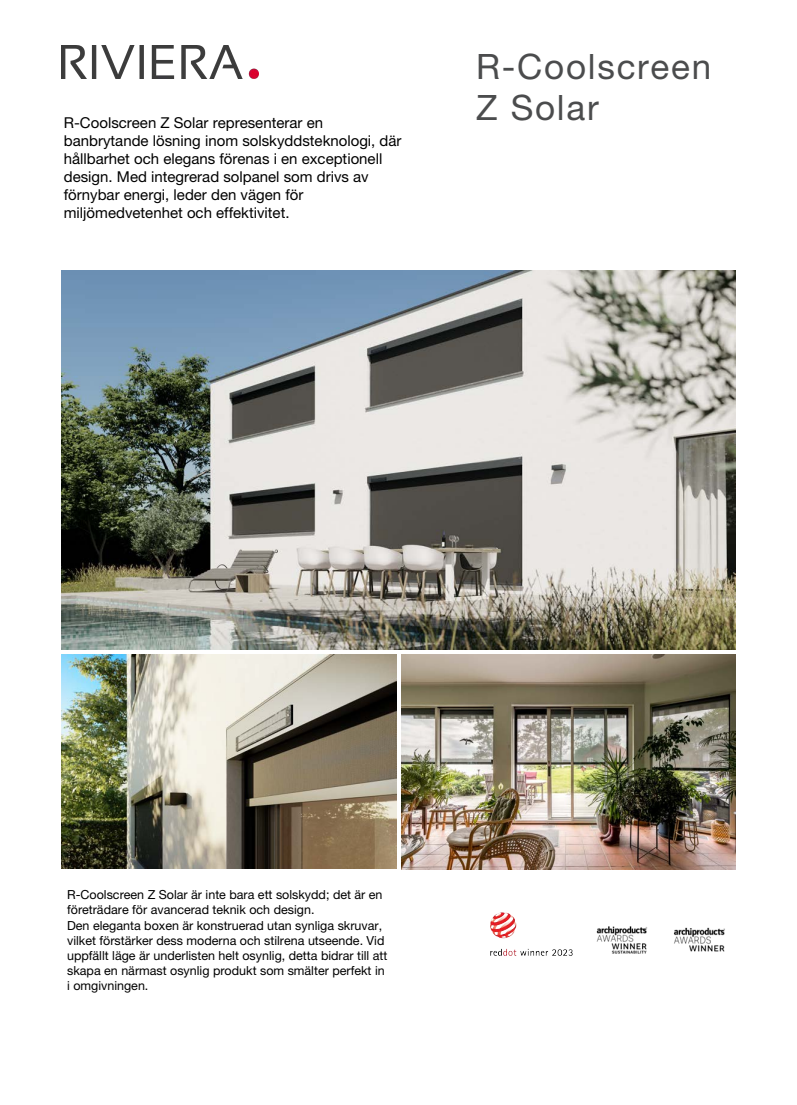
<style>
.page{position:relative;width:797px;height:1105px;background:#fff}
.page>*{position:absolute;margin:0;border:0;box-sizing:border-box;transform-origin:0 0}
.t1{font:35px/40.8px "Helvetica Neue LT Std";letter-spacing:.05em;color:#4b4c4d}
.t2{font:15px/18px "Helvetica Neue LT Std";color:#000}
.t3{font:12.5px/15.1px "Helvetica Neue LT Std";color:#000}
</style>
<div class="page">
<img style="left:62px;top:654px;width:334px;height:215px">
<img style="left:62px;top:271px;width:673px;height:379px">
<img style="left:401px;top:654px;width:334px;height:215px">
<img style="left:62px;top:45px;width:196px;height:33px">
<img style="left:490px;top:912px;width:83px;height:44px">
<img style="left:596px;top:926px;width:52px;height:28px">
<img style="left:673px;top:927px;width:52px;height:25px">
<p class="t2" style="left:64px;top:113px;width:339px">R-Coolscreen Z Solar representerar en banbrytande lösning inom solskyddsteknologi, där hållbarhet och elegans förenas i en exceptionell design. Med integrerad solpanel som drivs av förnybar energi, leder den vägen för miljömedvetenhet och effektivitet.</p>
<h1 class="t1" style="left:476px;top:46px;width:237px">R-Coolscreen<br>Z Solar</h1>
<p class="t3" style="left:67px;top:887px;width:322px">R-Coolscreen Z Solar är inte bara ett solskydd; det är en företrädare för avancerad teknik och design.<br>Den eleganta boxen är konstruerad utan synliga skruvar, vilket förstärker dess moderna och stilrena utseende. Vid uppfällt läge är underlisten helt osynlig, detta bidrar till att skapa en närmast osynlig produkt som smälter perfekt in i omgivningen.</p>
</div>
